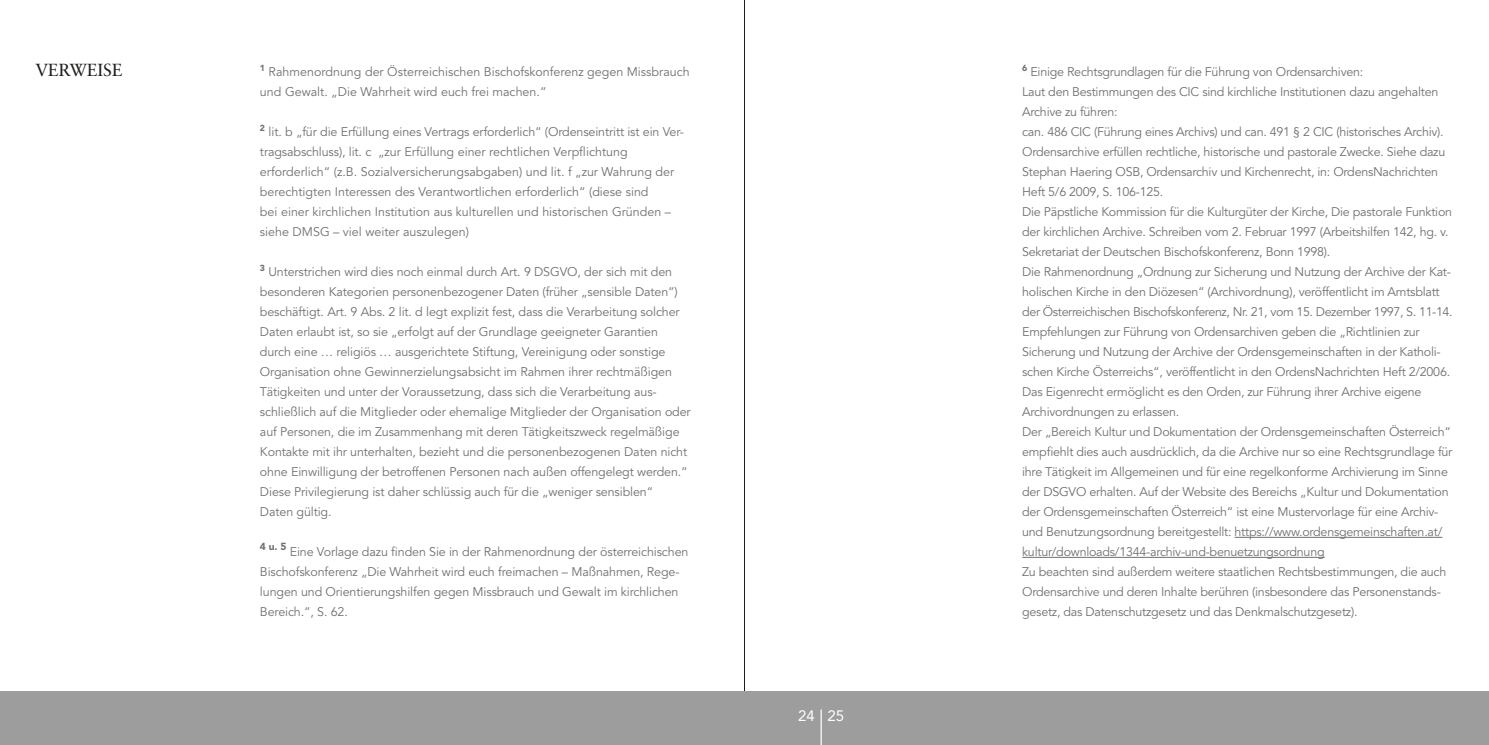
<style>
.page{position:relative;width:1489px;height:745px;background:#fff}
.page>*{position:absolute;margin:0;border:0;box-sizing:border-box;transform-origin:0 0}
.Headline{font:17.5px "Sabon";letter-spacing:-.01em;color:#1d1d1b}
.t1{font:15px "Avenir LT Std";color:#fff}
.fließ{font:12.5px/20px "Avenir LT Std";letter-spacing:-.02em;color:#70706f}
.fließ-2{font:12.5px/20px "Avenir LT Std";color:#70706f}
.fließ-3{font:900 10.25px "Avenir LT Std";color:#70706f}
</style>
<div class="page">
<hr style="left:744px;top:0;width:1px;height:691px;background:#1d1d1b">
<div style="left:0;top:691px;width:744px;height:53px;background:#9d9d9d"></div>
<div style="left:744px;top:691px;width:744px;height:53px;background:#9d9d9d"></div>
<hr style="left:820px;top:709px;width:1px;height:35px;background:#fff">
<hr style="left:1234px;top:536px;width:208px;height:1px;background:#70706f">
<hr style="left:1022px;top:556px;width:302px;height:1px;background:#70706f">
<p class="Headline" style="left:35px;top:59px;width:88px">VERWEISE</p>
<p class="fließ-2" style="left:260px;top:61px;width:431px"><sup>1</sup> Rahmenordnung der Österreichischen Bischofskonferenz gegen Missbrauch und Gewalt. „Die Wahrheit wird euch frei machen.“</p>
<p class="fließ-2" style="left:260px;top:121px;width:425px"><sup>2</sup> lit. b „für die Erfüllung eines Vertrags erforderlich“ (Ordenseintritt ist ein Ver&shy;tragsabschluss), lit. c „zur Erfüllung einer rechtlichen Verpflichtung erforderlich“ (z.B. Sozialversicherungsabgaben) und lit. f „zur Wahrung der berechtigten Interessen des Verantwortlichen erforderlich“ (diese sind<br>bei einer kirchlichen Institution aus kulturellen und historischen Gründen – siehe DMSG – viel weiter auszulegen)</p>
<p class="fließ" style="left:260px;top:261px;width:432px"><sup>3</sup> Unterstrichen wird dies noch einmal durch Art. 9 DSGVO, der sich mit den besonderen Kategorien personenbezogener Daten (früher „sensible Daten“) beschäftigt. Art. 9 Abs. 2 lit. d legt explizit fest, dass die Verarbeitung solcher Daten erlaubt ist, so sie „erfolgt auf der Grundlage geeigneter Garantien durch eine … religiös … ausgerichtete Stiftung, Vereinigung oder sonstige Organisation ohne Gewinnerzielungsabsicht im Rahmen ihrer rechtmäßigen Tätigkeiten und unter der Voraussetzung, dass sich die Verarbeitung aus&shy;schließlich auf die Mitglieder oder ehemalige Mitglieder der Organisation oder auf Personen, die im Zusammenhang mit deren Tätigkeitszweck regelmäßige Kontakte mit ihr unterhalten, bezieht und die personenbezogenen Daten nicht ohne Einwilligung der betroffenen Personen nach außen offengelegt werden.“ Diese Privilegierung ist daher schlüssig auch für die „weniger sensiblen“<br>Daten gültig.</p>
<p class="fließ-3" style="left:260px;top:540px;width:28px">4 u. 5</p>
<p class="fließ" style="left:260px;top:541px;width:430px;text-indent:30px">Eine Vorlage dazu finden Sie in der Rahmenordnung der österreichischen Bischofskonferenz „Die Wahrheit wird euch freimachen – Maßnahmen, Rege&shy;lungen und Orientierungshilfen gegen Missbrauch und Gewalt im kirchlichen Bereich.“, S. 62.</p>
<p class="t1" style="left:798px;top:706px;width:47px">24 25</p>
<p class="fließ" style="left:1022px;top:61px;width:343px"><sup>6</sup> Einige Rechtsgrundlagen für die Führung von Ordensarchiven:</p>
<p class="fließ" style="left:1022px;top:81px;width:417px">Laut den Bestimmungen des CIC sind kirchliche Institutionen dazu angehalten<br>Archive zu führen:</p>
<p class="fließ" style="left:1022px;top:121px;width:423px">can. 486 CIC (Führung eines Archivs) und can. 491 § 2 CIC (historisches Archiv).</p>
<p class="fließ" style="left:1022px;top:141px;width:424px">Ordensarchive erfüllen rechtliche, historische und pastorale Zwecke. Siehe dazu<br>Stephan Haering OSB, Ordensarchiv und Kirchenrecht, in: OrdensNachrichten<br>Heft 5/6 2009, S. 106-125.</p>
<p class="fließ" style="left:1022px;top:201px;width:431px">Die Päpstliche Kommission für die Kulturgüter der Kirche, Die pastorale Funktion der kirchlichen Archive. Schreiben vom 2. Februar 1997 (Arbeitshilfen 142, hg. v.<br>Sekretariat der Deutschen Bischofskonferenz, Bonn 1998).</p>
<p class="fließ" style="left:1022px;top:261px;width:432px">Die Rahmenordnung „Ordnung zur Sicherung und Nutzung der Archive der Kat&shy;holischen Kirche in den Diözesen“ (Archivordnung), veröffentlicht im Amtsblatt der Österreichischen Bischofskonferenz, Nr. 21, vom 15. Dezember 1997, S. 11-14.</p>
<p class="fließ" style="left:1022px;top:321px;width:429px">Empfehlungen zur Führung von Ordensarchiven geben die „Richtlinien zur<br>Sicherung und Nutzung der Archive der Ordensgemeinschaften in der Katholi&shy;schen Kirche Österreichs“, veröffentlicht in den OrdensNachrichten Heft 2/2006.</p>
<p class="fließ" style="left:1022px;top:381px;width:401px">Das Eigenrecht ermöglicht es den Orden, zur Führung ihrer Archive eigene<br>Archivordnungen zu erlassen.</p>
<p class="fließ" style="left:1022px;top:421px;width:431px">Der „Bereich Kultur und Dokumentation der Ordensgemeinschaften Österreich“ empfiehlt dies auch ausdrücklich, da die Archive nur so eine Rechtsgrundlage für ihre Tätigkeit im Allgemeinen und für eine regelkonforme Archivierung im Sinne der DSGVO erhalten. Auf der Website des Bereichs „Kultur und Dokumentation der Ordensgemeinschaften Österreich“ ist eine Mustervorlage für eine Archiv&shy;und Benutzungsordnung bereitgestellt: https://www.ordensgemeinschaften.at/ kultur/downloads/1344-archiv-und-benuetzungsordnung</p>
<p class="fließ" style="left:1022px;top:561px;width:425px">Zu beachten sind außerdem weitere staatlichen Rechtsbestimmungen, die auch<br>Ordensarchive und deren Inhalte berühren (insbesondere das Personenstands&shy;gesetz, das Datenschutzgesetz und das Denkmalschutzgesetz).</p>
</div>
